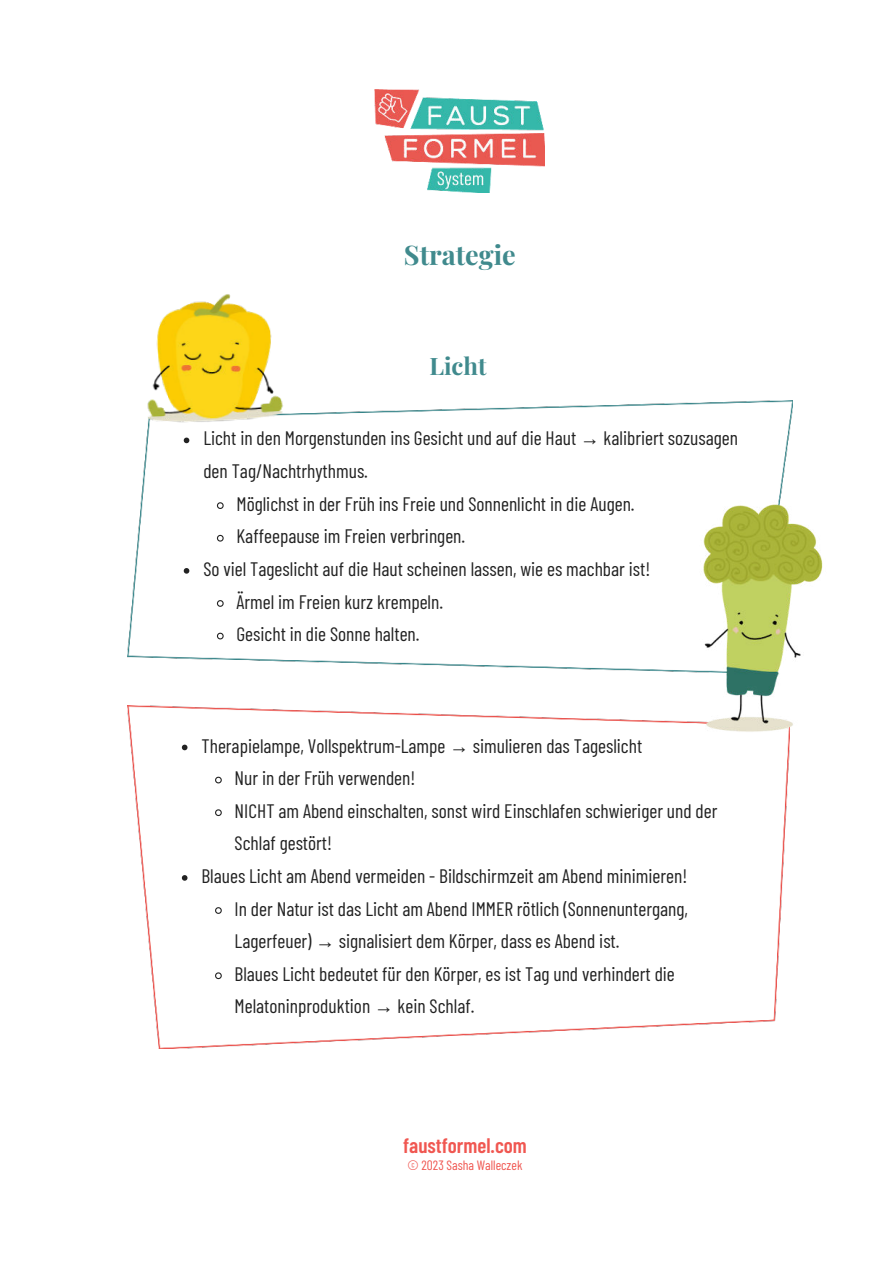
<style>
.page{position:relative;width:893px;height:1264px;background:#fff}
.page>*{position:absolute;margin:0;border:0;box-sizing:border-box;transform-origin:0 0}
.t1{font:700 27px "Playfair Display";color:#408a8d}
.t2{font:700 24px "Playfair Display";color:#408a8d}
.t3{font:600 21px "Barlow Condensed";color:#f05751}
.t4{font:19.5px "Barlow Condensed";color:#222}
.t5{font:13.5px "Barlow Condensed";color:#f05751}
.s1{font-family:"Liberation Serif"}
</style>
<div class="page">
<img style="left:375px;top:89px;width:169px;height:104px">
<img style="left:127px;top:401px;width:665px;height:270px">
<img style="left:127px;top:705px;width:662px;height:343px">
<img style="left:130px;top:294px;width:166px;height:157px">
<img style="left:650px;top:500px;width:173px;height:234px">
<svg style="left:184px;top:437px;width:5px;height:6px"></svg>
<svg style="left:216px;top:501px;width:8px;height:9px"></svg>
<svg style="left:216px;top:534px;width:8px;height:8px"></svg>
<svg style="left:184px;top:568px;width:5px;height:5px"></svg>
<svg style="left:216px;top:599px;width:8px;height:8px"></svg>
<svg style="left:216px;top:632px;width:8px;height:8px"></svg>
<svg style="left:182px;top:744px;width:5px;height:6px"></svg>
<svg style="left:214px;top:775px;width:8px;height:9px"></svg>
<svg style="left:214px;top:808px;width:8px;height:8px"></svg>
<svg style="left:182px;top:875px;width:5px;height:5px"></svg>
<svg style="left:214px;top:906px;width:8px;height:8px"></svg>
<svg style="left:214px;top:971px;width:8px;height:8px"></svg>
<h1 class="t1" style="left:404px;top:234px;width:113px">Strategie</h1>
<p class="t2" style="left:429px;top:347px;width:59px">Licht</p>
<p class="t4" style="left:203px;top:424px;width:536px">Licht in den Morgenstunden ins Gesicht und auf die Haut <span class="s1">→</span> kalibriert sozusagen</p>
<p class="t4" style="left:203px;top:457px;width:166px">den Tag/Nachtrhythmus.</p>
<p class="t4" style="left:236px;top:489px;width:399px">Möglichst in der Früh ins Freie und Sonnenlicht in die Augen.</p>
<p class="t4" style="left:236px;top:522px;width:230px">Kaffeepause im Freien verbringen.</p>
<p class="t4" style="left:203px;top:555px;width:448px">So viel Tageslicht auf die Haut scheinen lassen, wie es machbar ist!</p>
<p class="t4" style="left:236px;top:587px;width:208px">Ärmel im Freien kurz krempeln.</p>
<p class="t4" style="left:236px;top:620px;width:184px">Gesicht in die Sonne halten.</p>
<p class="t4" style="left:201px;top:731px;width:442px">Therapielampe, Vollspektrum-Lampe <span class="s1">→</span> simulieren das Tageslicht</p>
<p class="t4" style="left:234px;top:764px;width:182px">Nur in der Früh verwenden!</p>
<p class="t4" style="left:234px;top:796px;width:484px">NICHT am Abend einschalten, sonst wird Einschlafen schwieriger und der</p>
<p class="t4" style="left:234px;top:829px;width:99px">Schlaf gestört!</p>
<p class="t4" style="left:201px;top:862px;width:487px">Blaues Licht am Abend vermeiden - Bildschirmzeit am Abend minimieren!</p>
<p class="t4" style="left:234px;top:894px;width:454px">In der Natur ist das Licht am Abend IMMER rötlich (Sonnenuntergang,</p>
<p class="t4" style="left:234px;top:927px;width:386px">Lagerfeuer) <span class="s1">→</span> signalisiert dem Körper, dass es Abend ist.</p>
<p class="t4" style="left:234px;top:959px;width:441px">Blaues Licht bedeutet für den Körper, es ist Tag und verhindert die</p>
<p class="t4" style="left:234px;top:992px;width:241px">Melatoninproduktion <span class="s1">→</span> kein Schlaf.</p>
<p class="t3" style="left:403px;top:1130px;width:125px">faustformel.com</p>
<p class="t5" style="left:407px;top:1155px;width:116px">© 2023 Sasha Walleczek</p>
</div>
